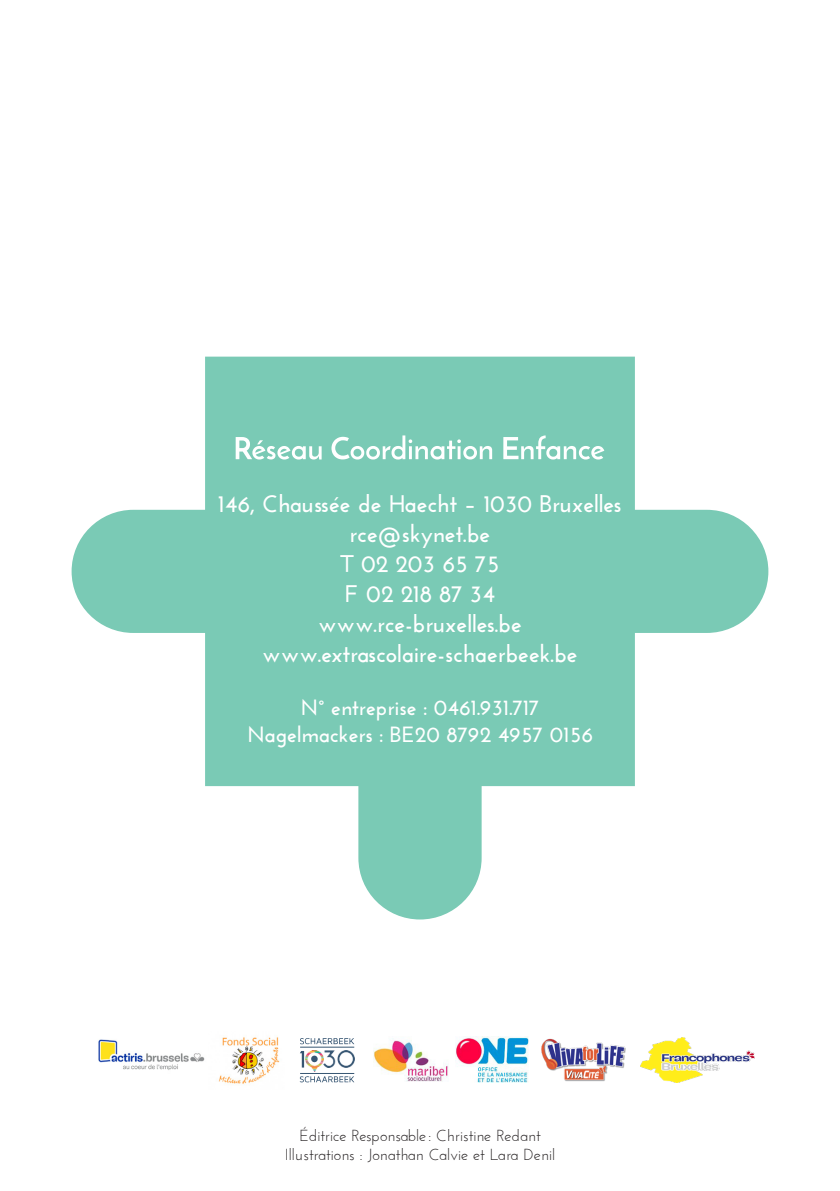
<style>
.page{position:relative;width:840px;height:1191px;background:#fff}
.page>*{position:absolute;margin:0;border:0;box-sizing:border-box;transform-origin:0 0}
.t1{font:700 24px "Josefin Sans";color:#fff}
.t2{font:700 22px "Josefin Sans";color:#fff}
.t3{font:16px "Josefin Sans";color:#231f20}
</style>
<div class="page">
<svg style="left:72px;top:356px;width:696px;height:563px;fill:#7acab5"></svg>
<svg style="left:235px;top:435px;width:369px;height:24px"></svg>
<svg style="left:300px;top:1038px;width:54px;height:29px"></svg>
<hr style="left:300px;top:1046px;width:54px;height:1px;background:#375673">
<svg style="left:300px;top:1076px;width:54px;height:6px"></svg>
<hr style="left:300px;top:1073px;width:54px;height:1px;background:#375673">
<img style="left:305px;top:1050px;width:18px;height:21px">
<img style="left:373px;top:1038px;width:75px;height:44px">
<img style="left:455px;top:1036px;width:73px;height:46px">
<img style="left:98px;top:1039px;width:107px;height:31px">
<img style="left:218px;top:1037px;width:62px;height:47px">
<img style="left:541px;top:1038px;width:85px;height:44px">
<img style="left:640px;top:1038px;width:113px;height:45px">
<p class="t1" style="left:218px;top:490px;width:404px">146, Chaussée de Haecht – 1030 Bruxelles</p>
<p class="t1" style="left:349px;top:520px;width:142px">rce@skynet.be</p>
<p class="t1" style="left:340px;top:550px;width:160px">T 02 203 65 75</p>
<p class="t1" style="left:345px;top:580px;width:151px">F 02 218 87 34</p>
<p class="t1" style="left:318px;top:610px;width:205px">www.rce-bruxelles.be</p>
<p class="t1" style="left:262px;top:640px;width:317px">www.extrascolaire-schaerbeek.be</p>
<p class="t2" style="left:300px;top:694px;width:240px">N° entreprise : 0461.931.717</p>
<p class="t2" style="left:247px;top:721px;width:347px">Nagelmackers : BE20 8792 4957 0156</p>
<p class="t3" style="left:299px;top:1125px;width:243px">Éditrice Responsable : Christine Redant</p>
<p class="t3" style="left:285px;top:1144px;width:271px">Illustrations : Jonathan Calvie et Lara Denil</p>
</div>
